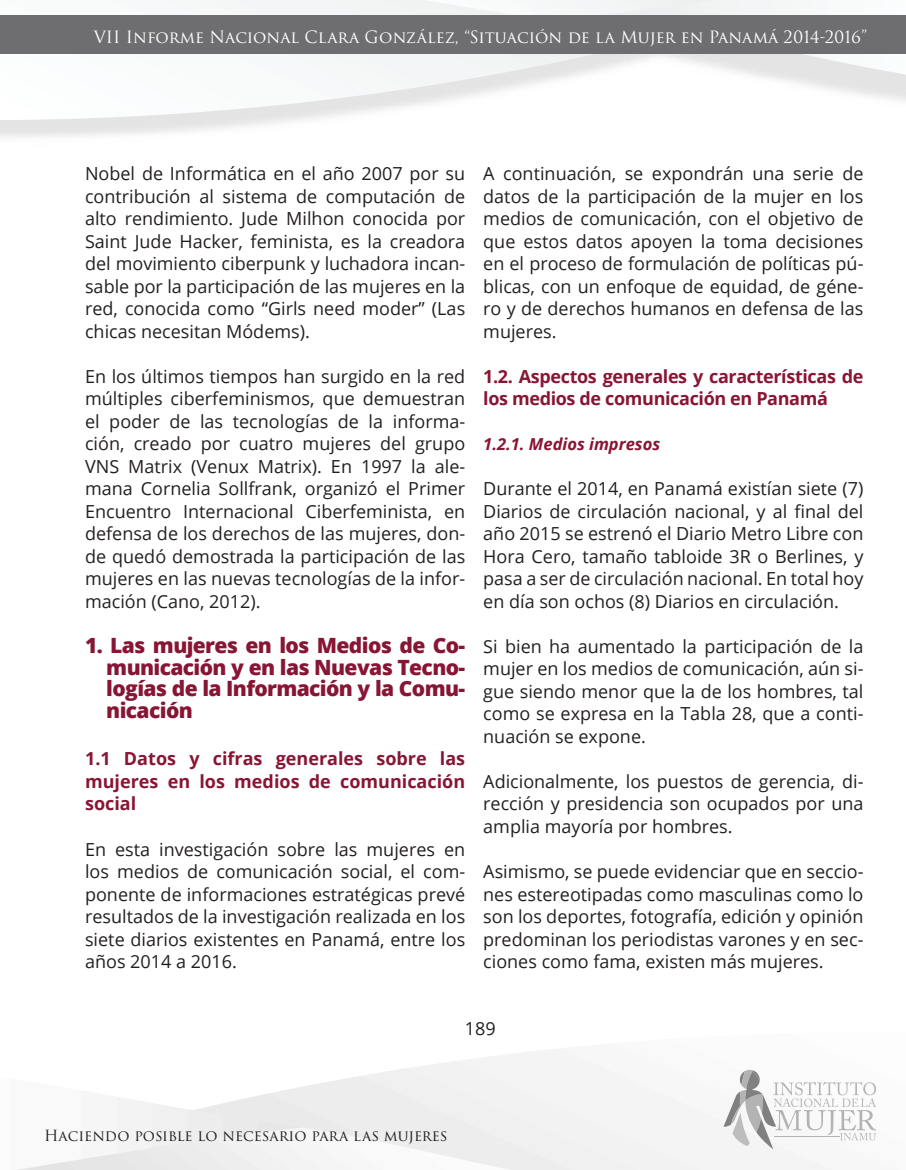
<style>
.page{position:relative;width:906px;height:1170px;background:#fff}
.page>*{position:absolute;margin:0;border:0;box-sizing:border-box;transform-origin:0 0}
.t1{font:800 21px/21.8px "Open Sans";letter-spacing:-.03em;color:#881534;text-align:justify}
.t2{font:18px/22.5px "Open Sans";color:#231f20;text-align:justify}
.t3{font:700 18px/22.5px "Open Sans";letter-spacing:-.02em;color:#881534;text-align:justify}
.t4{font:16.5px "Trajan Pro 3";color:#fff}
.t5{font:italic 700 16.5px "Open Sans";color:#881534}
.t6{font:15px "Trajan Pro 3";color:#231f20}
</style>
<div class="page">
<svg style="left:357px;top:1049px;width:519px;height:120px"></svg>
<svg style="left:117px;top:1077px;width:413px;height:92px"></svg>
<svg style="left:23px;top:1127px;width:502px;height:42px"></svg>
<svg style="left:0;top:0;width:572px;height:120px"></svg>
<svg style="left:326px;top:0;width:580px;height:79px"></svg>
<div style="left:0;top:15px;width:906px;height:39px;background:#6e6e70"></div>
<svg style="left:723px;top:1069px;width:152px;height:80px"></svg>
<p class="t4" style="left:94px;top:25px;width:775px">VII Informe Nacional Clara González, “Situación de la Mujer en Panamá 2014-2016”</p>
<p class="t2" style="left:85px;top:162px;width:382px">Nobel de Informática en el año 2007 por su contribución al sistema de computación de alto rendimiento. Jude Milhon conocida por Saint Jude Hacker, feminista, es la creadora del movimiento ciberpunk y luchadora incan&shy;sable por la participación de las mujeres en la red, conocida como “Girls need moder” (Las chicas necesitan Módems).</p>
<p class="t2" style="left:85px;top:364px;width:382px">En los últimos tiempos han surgido en la red múltiples ciberfeminismos, que demuestran el poder de las tecnologías de la informa&shy;ción, creado por cuatro mujeres del grupo VNS Matrix (Venux Matrix). En 1997 la ale&shy;mana Cornelia Sollfrank, organizó el Primer Encuentro Internacional Ciberfeminista, en defensa de los derechos de las mujeres, don&shy;de quedó demostrada la participación de las mujeres en las nuevas tecnologías de la infor&shy;mación (Cano, 2012).</p>
<p class="t1" style="left:106px;top:633px;width:360px;text-indent:-21px">1. Las mujeres en los Medios de Co&shy;municación y en las Nuevas Tecno&shy;logías de la Información y la Comu&shy;nicación</p>
<p class="t3" style="left:85px;top:747px;width:382px">1.1 Datos y cifras generales sobre las mujeres en los medios de comunicación social</p>
<p class="t2" style="left:85px;top:837px;width:382px">En esta investigación sobre las mujeres en los medios de comunicación social, el com&shy;ponente de informaciones estratégicas prevé resultados de la investigación realizada en los siete diarios existentes en Panamá, entre los años 2014 a 2016.</p>
<p class="t2" style="left:483px;top:162px;width:382px">A continuación, se expondrán una serie de datos de la participación de la mujer en los medios de comunicación, con el objetivo de que estos datos apoyen la toma decisiones en el proceso de formulación de políticas pú&shy;blicas, con un enfoque de equidad, de géne&shy;ro y de derechos humanos en defensa de las mujeres.</p>
<p class="t3" style="left:483px;top:364px;width:382px">1.2. Aspectos generales y características de los medios de comunicación en Panamá</p>
<p class="t5" style="left:483px;top:432px;width:178px">1.2.1. Medios impresos</p>
<p class="t2" style="left:483px;top:477px;width:382px">Durante el 2014, en Panamá existían siete (7)<br>Diarios de circulación nacional, y al final del año 2015 se estrenó el Diario Metro Libre con Hora Cero, tamaño tabloide 3R o Berlines, y pasa a ser de circulación nacional. En total hoy en día son ochos (8) Diarios en circulación.</p>
<p class="t2" style="left:483px;top:634px;width:382px">Si bien ha aumentado la participación de la mujer en los medios de comunicación, aún si&shy;gue siendo menor que la de los hombres, tal como se expresa en la Tabla 28, que a conti&shy;nuación se expone.</p>
<p class="t2" style="left:483px;top:769px;width:382px">Adicionalmente, los puestos de gerencia, di&shy;rección y presidencia son ocupados por una amplia mayoría por hombres.</p>
<p class="t2" style="left:483px;top:859px;width:382px">Asimismo, se puede evidenciar que en seccio&shy;nes estereotipadas como masculinas como lo son los deportes, fotografía, edición y opinión predominan los periodistas varones y en sec&shy;ciones como fama, existen más mujeres.</p>
<p class="t2" style="left:465px;top:1016px;width:32px">189</p>
<p class="t6" style="left:44px;top:1125px;width:405px">Haciendo posible lo necesario para las mujeres</p>
</div>
